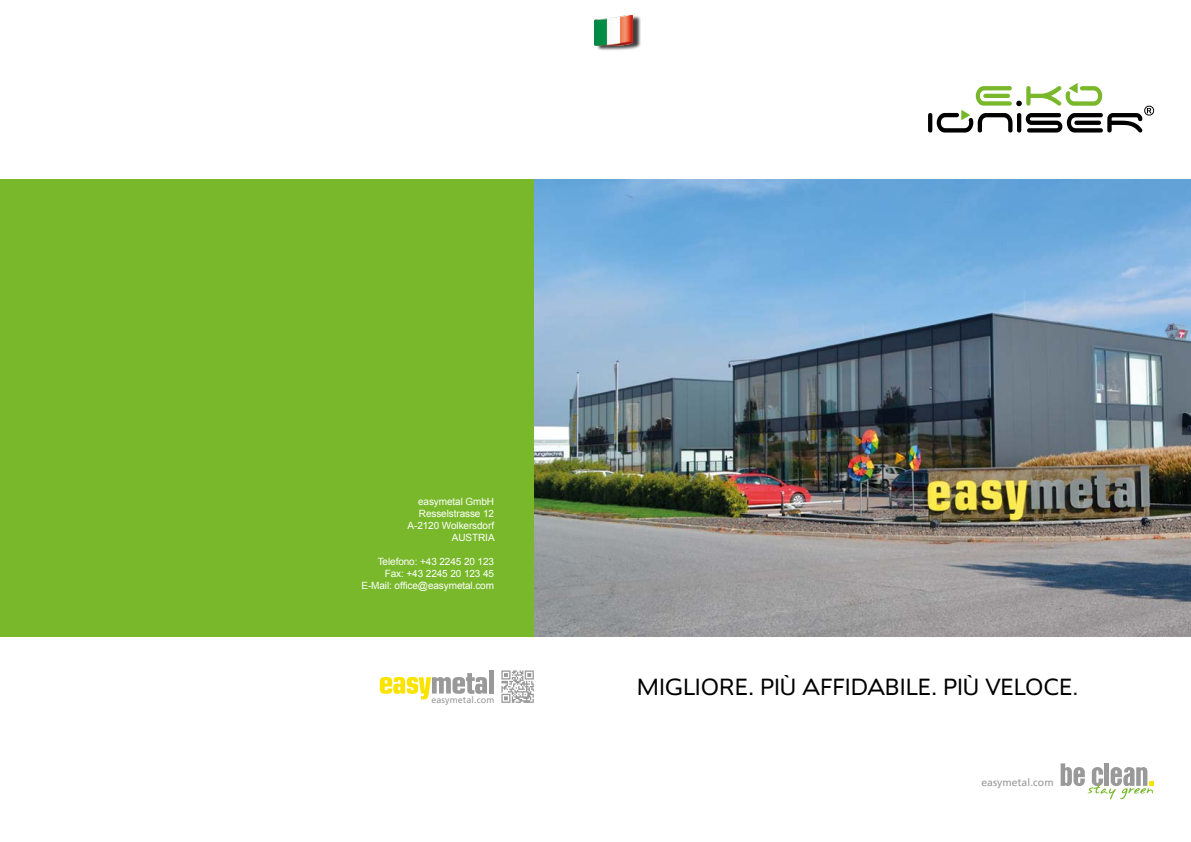
<style>
.page{position:relative;width:1191px;height:842px;background:#fff}
.page>*{position:absolute;margin:0;border:0;box-sizing:border-box;transform-origin:0 0}
.t1{font:300 24px "Angro LT Std";color:#000}
.t2{font:10.5px "Frutiger LT";color:#99999a}
.t3{font:10px/12px "Arial";letter-spacing:-.01em;color:#fff;text-align:right}
.t4{font:9px "Frutiger LT";letter-spacing:.01em;color:#99999a}
.s1{font-size:23px;color:#171818}
</style>
<div class="page">
<svg style="left:928px;top:83px;width:226px;height:50px"></svg>
<div style="left:0;top:179px;width:536px;height:457px;background:#78b82a"></div>
<img style="left:534px;top:179px;width:657px;height:457px">
<svg style="left:380px;top:673px;width:107px;height:26px"></svg>
<div style="left:489px;top:670px;width:5px;height:23px;background:#9a999a"></div>
<svg style="left:501px;top:670px;width:33px;height:33px"></svg>
<svg style="left:1060px;top:763px;width:94px;height:36px"></svg>
<div style="left:596px;top:15px;width:45px;height:36px;background:#000;opacity:.75"></div>
<img style="left:594px;top:15px;width:39px;height:30px">
<p class="t3" style="left:407px;top:495px;width:89px">easymetal GmbH<br>Resselstrasse 12<br>A-2120 Wolkersdorf<br>AUSTRIA</p>
<p class="t3" style="left:361px;top:555px;width:134px">Telefono: +43 2245 20 123<br>Fax: +43 2245 20 123 45<br>E-Mail: office@easymetal.com</p>
<p class="t4" style="left:431px;top:694px;width:65px">easymetal.com</p>
<h1 class="t1" style="left:637px;top:673px;width:442px">MIGLIORE. PIÙ AFFIDABILE. PIÙ VELOCE<span class="s1">.</span></h1>
<p class="t2" style="left:981px;top:776px;width:74px">easymetal.com</p>
</div>
